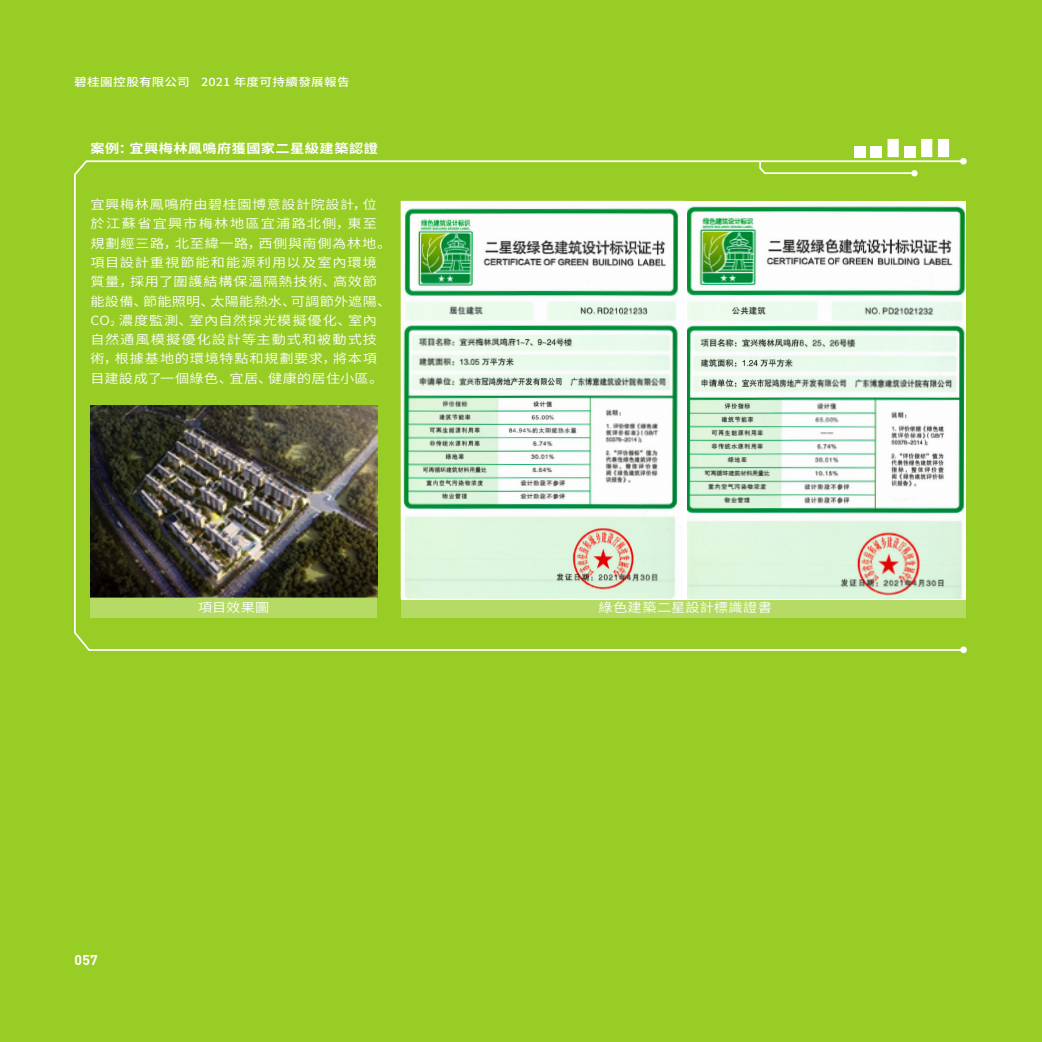
<style>
.page{position:relative;width:1042px;height:1042px;background:#97cd25}
.page>*{position:absolute;margin:0;border:0;box-sizing:border-box;transform-origin:0 0}
.t1{font:700 14px "DIN";color:#fff}
.t2{font:12.6px/19.2px "Source Han Sans CN";letter-spacing:.05em;color:#fff;scale:1.13 1}
.t3{font:700 12.6px "Source Han Sans CN";letter-spacing:.035em;color:#fff;scale:1.13 1}
.t4{font:12.6px "Source Han Sans CN";letter-spacing:.025em;color:#fff;scale:1.13 1}
.t5{font:500 11.2px "Source Han Sans CN";letter-spacing:.02em;color:#fff;scale:1.12 1}
</style>
<div class="page">
<svg style="left:74px;top:159px;width:891px;height:493px"></svg>
<div style="left:960px;top:158px;width:6px;height:7px;background:#fff;border-radius:50%"></div>
<svg style="left:938px;top:139px;width:11px;height:18px"></svg>
<svg style="left:758px;top:139px;width:174px;height:37px"></svg>
<img style="left:90px;top:405px;width:287px;height:192px">
<div style="left:90px;top:597px;width:287px;height:21px;background:#b5db65"></div>
<div style="left:401px;top:597px;width:564px;height:21px;background:#b5db65"></div>
<img style="left:401px;top:201px;width:283px;height:398px">
<img style="left:687px;top:201px;width:278px;height:398px">
<p class="t5" style="left:74px;top:76px;width:247px">碧桂園控股有限公司 2021 年度可持續發展報告</p>
<p class="t3" style="left:90px;top:142px;width:256px">案例：宜興梅林鳳鳴府獲國家二星級建築認證</p>
<p class="t2" style="left:90px;top:195px;width:268px">宜興梅林鳳鳴府由碧桂園博意設計院設計，位於江蘇省宜興市梅林地區宜浦路北側，東至規劃經三路，北至緯一路，西側與南側為林地。項目設計重視節能和能源利用以及室內環境質量，採用了圍護結構保溫隔熱技術、高效節能設備、節能照明、太陽能熱水、可調節外遮陽、<br>CO<sub>2</sub> 濃度監測、室內自然採光模擬優化、室內自然通風模擬優化設計等主動式和被動式技術，根據基地的環境特點和規劃要求，將本項目建設成了一個綠色、宜居、健康的居住小區。</p>
<p class="t2" style="left:198px;top:598px;width:65px">項目效果圖</p>
<p class="t1" style="left:74px;top:951px;width:25px">057</p>
<p class="t4" style="left:598px;top:601px;width:155px">綠色建築二星設計標識證書</p>
</div>
